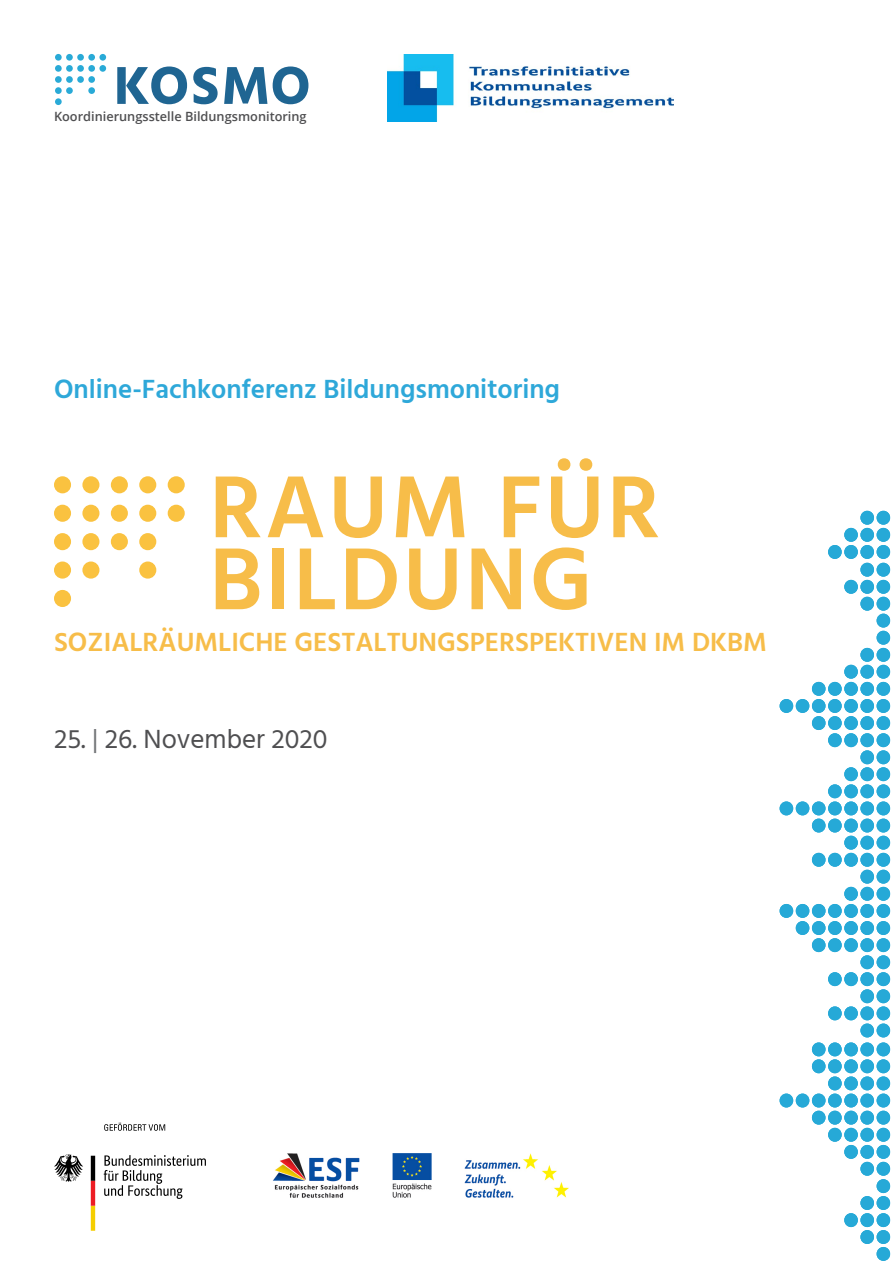
<style>
.page{position:relative;width:893px;height:1263px;background:#fff}
.page>*{position:absolute;margin:0;border:0;box-sizing:border-box;transform-origin:0 0}
.t1{font:600 90px/72px "Hind";letter-spacing:.03em;color:#f7bd49}
.t2{font:600 27px "Hind";color:#f7bd49}
.t3{font:600 27px "Hind";color:#2ea8d9}
.t4{font:27px "Hind";color:#4f4f51}
.t5{font:600 12.75px "Open Sans";color:#4f4f51}
.s1{color:#727477}
.s2{font-style:inherit}
</style>
<div class="page">
<svg style="left:104px;top:1155px;width:102px;height:44px"></svg>
<svg style="left:54px;top:1154px;width:29px;height:28px"></svg>
<svg style="left:91px;top:1156px;width:4px;height:75px"></svg>
<svg style="left:104px;top:1123px;width:61px;height:8px"></svg>
<img style="left:273px;top:1153px;width:296px;height:45px">
<img style="left:388px;top:54px;width:285px;height:67px">
<svg style="left:780px;top:681px;width:110px;height:580px"></svg>
<svg style="left:828px;top:511px;width:62px;height:185px"></svg>
<div style="left:55px;top:54px;width:7px;height:7px;background:#29aad7;border-radius:50%"></div>
<div style="left:66px;top:54px;width:7px;height:7px;background:#29aad7;border-radius:50%"></div>
<div style="left:77px;top:54px;width:7px;height:7px;background:#29aad7;border-radius:50%"></div>
<div style="left:88px;top:54px;width:7px;height:7px;background:#29aad7;border-radius:50%"></div>
<div style="left:99px;top:54px;width:7px;height:7px;background:#29aad7;border-radius:50%"></div>
<div style="left:55px;top:65px;width:7px;height:7px;background:#29aad7;border-radius:50%"></div>
<div style="left:66px;top:65px;width:7px;height:7px;background:#29aad7;border-radius:50%"></div>
<div style="left:77px;top:65px;width:7px;height:7px;background:#29aad7;border-radius:50%"></div>
<div style="left:88px;top:65px;width:7px;height:7px;background:#29aad7;border-radius:50%"></div>
<div style="left:99px;top:65px;width:7px;height:7px;background:#29aad7;border-radius:50%"></div>
<div style="left:55px;top:76px;width:7px;height:7px;background:#29aad7;border-radius:50%"></div>
<div style="left:66px;top:76px;width:7px;height:7px;background:#29aad7;border-radius:50%"></div>
<div style="left:77px;top:76px;width:7px;height:7px;background:#29aad7;border-radius:50%"></div>
<div style="left:88px;top:76px;width:7px;height:7px;background:#29aad7;border-radius:50%"></div>
<div style="left:55px;top:87px;width:7px;height:7px;background:#29aad7;border-radius:50%"></div>
<div style="left:66px;top:87px;width:7px;height:7px;background:#29aad7;border-radius:50%"></div>
<div style="left:88px;top:87px;width:7px;height:7px;background:#29aad7;border-radius:50%"></div>
<div style="left:55px;top:98px;width:7px;height:7px;background:#29aad7;border-radius:50%"></div>
<svg style="left:117px;top:66px;width:70px;height:38px"></svg>
<svg style="left:193px;top:67px;width:25px;height:37px"></svg>
<svg style="left:224px;top:67px;width:43px;height:37px"></svg>
<svg style="left:273px;top:66px;width:35px;height:38px"></svg>
<div style="left:54px;top:476px;width:17px;height:17px;background:#fac240;border-radius:50%"></div>
<div style="left:82px;top:476px;width:17px;height:17px;background:#fac240;border-radius:50%"></div>
<div style="left:111px;top:476px;width:17px;height:17px;background:#fac240;border-radius:50%"></div>
<div style="left:139px;top:476px;width:17px;height:17px;background:#fac240;border-radius:50%"></div>
<div style="left:168px;top:476px;width:17px;height:17px;background:#fac240;border-radius:50%"></div>
<div style="left:54px;top:505px;width:17px;height:17px;background:#fac240;border-radius:50%"></div>
<div style="left:82px;top:505px;width:17px;height:17px;background:#fac240;border-radius:50%"></div>
<div style="left:111px;top:505px;width:17px;height:17px;background:#fac240;border-radius:50%"></div>
<div style="left:139px;top:505px;width:17px;height:17px;background:#fac240;border-radius:50%"></div>
<div style="left:168px;top:505px;width:17px;height:17px;background:#fac240;border-radius:50%"></div>
<div style="left:54px;top:533px;width:17px;height:17px;background:#fac240;border-radius:50%"></div>
<div style="left:82px;top:533px;width:17px;height:17px;background:#fac240;border-radius:50%"></div>
<div style="left:111px;top:533px;width:17px;height:17px;background:#fac240;border-radius:50%"></div>
<div style="left:139px;top:533px;width:17px;height:17px;background:#fac240;border-radius:50%"></div>
<div style="left:54px;top:561px;width:17px;height:18px;background:#fac240;border-radius:50%"></div>
<div style="left:82px;top:561px;width:17px;height:18px;background:#fac240;border-radius:50%"></div>
<div style="left:139px;top:561px;width:17px;height:18px;background:#fac240;border-radius:50%"></div>
<div style="left:54px;top:590px;width:17px;height:17px;background:#fac240;border-radius:50%"></div>
<p class="t5" style="left:54px;top:108px;width:254px">Koordinierungsstelle Bildungsmonitoring</p>
<p class="t3" style="left:54px;top:371px;width:508px">ONLINE-FACHKONFERENZ BILDUNGSMONITORING</p>
<h1 class="t1" style="left:209px;top:477px;width:431px">RAUM FÜR<br>BILDUNG</h1>
<p class="t2" style="left:54px;top:624px;width:714px">SOZIALRÄUMLICHE GESTALTUNGSPERSPEKTIVEN IM DKBM</p>
<p class="t4" style="left:54px;top:721px;width:275px">25. <span class="s1">|</span> 26. <span class="s2">November</span> 2020</p>
</div>
